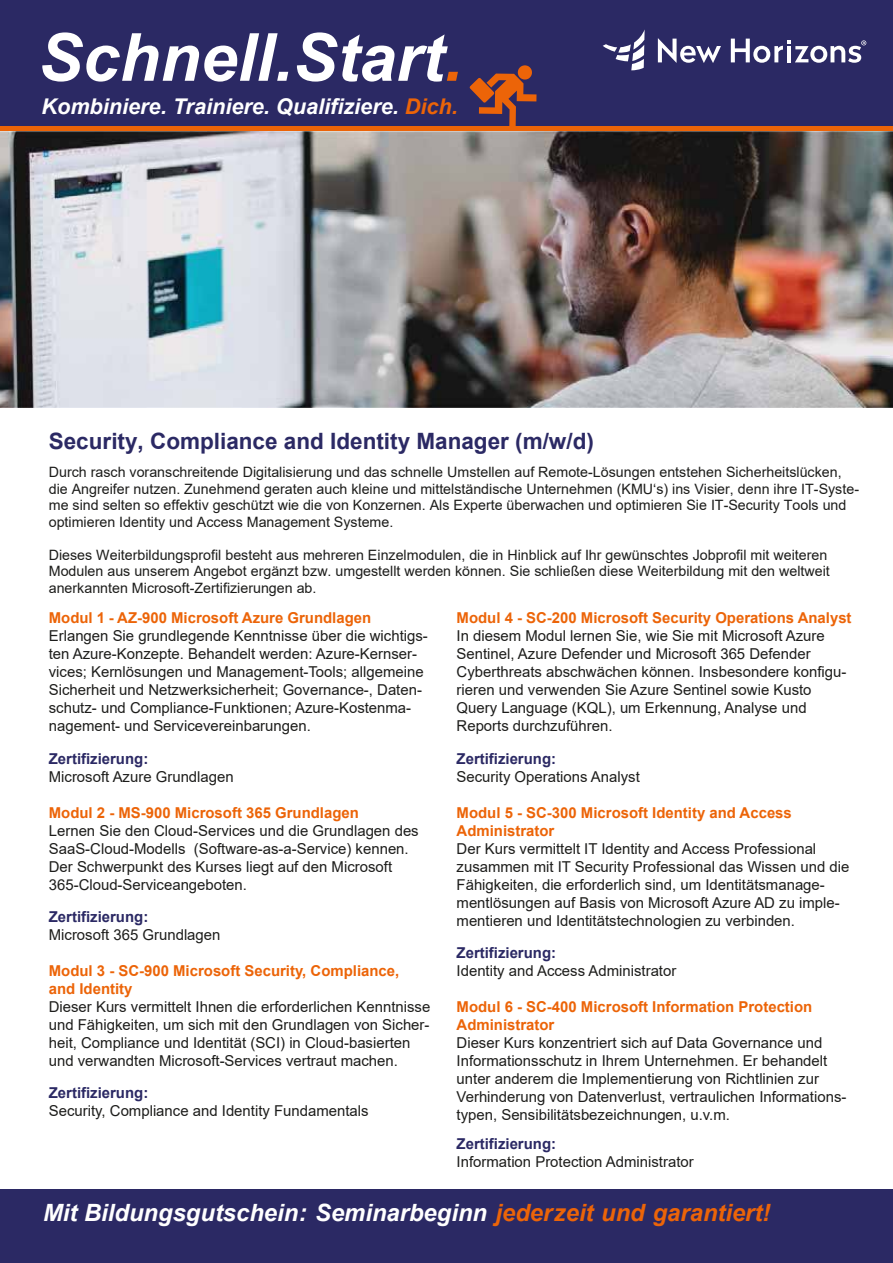
<style>
.page{position:relative;width:893px;height:1263px;background:#fff}
.page>*{position:absolute;margin:0;border:0;box-sizing:border-box;transform-origin:0 0}
.t1{font:italic 700 66.45px "Arial";color:#fff}
.t2{font:italic 700 23.85px "Arial";color:#fff}
.t3{font:700 22.5px "Arial";color:#2b2964}
.t4{font:italic 700 21.6px "Arial";color:#fff}
.t5{font:15px/18px "Arial";color:#1d1d1b}
.t6{font:700 15px/18px "Arial";color:#ec6408}
.t7{font:700 15px "Arial";color:#2b2964}
.t8{font:14.25px/16.5px "Arial";color:#1d1d1b}
.s1{color:#ec6408}
</style>
<div class="page">
<div style="left:0;top:1190px;width:893px;height:73px;background:#2b2964"></div>
<img style="left:0;top:131px;width:893px;height:276px">
<div style="left:0;top:0;width:893px;height:127px;background:#2b2964"></div>
<svg style="left:470px;top:65px;width:66px;height:61px"></svg>
<div style="left:0;top:126px;width:893px;height:5px;background:#ec6408"></div>
<svg style="left:658px;top:38px;width:63px;height:25px"></svg>
<svg style="left:731px;top:39px;width:135px;height:24px"></svg>
<svg style="left:603px;top:29px;width:42px;height:41px"></svg>
<h1 class="t1" style="left:38px;top:13px;width:426px">Schnell.Start<span class="s1">.</span></h1>
<h3 class="t4" style="left:41px;top:92px;width:418px">Kombiniere. Trainiere. Qualifiziere. <span class="s1">Dich.</span></h3>
<h3 class="t3" style="left:49px;top:425px;width:547px">Security, Compliance and Identity Manager (m/w/d)</h3>
<p class="t8" style="left:49px;top:464px;width:812px">Durch rasch voranschreitende Digitalisierung und das schnelle Umstellen auf Remote-Lösungen entstehen Sicherheitslücken, die Angreifer nutzen. Zunehmend geraten auch kleine und mittelständische Unternehmen (KMU‘s) ins Visier, denn ihre IT-Syste&shy;me sind selten so effektiv geschützt wie die von Konzernen. Als Experte überwachen und optimieren Sie IT-Security Tools und optimieren Identity und Access Management Systeme.</p>
<p class="t8" style="left:49px;top:546px;width:782px">Dieses Weiterbildungsprofil besteht aus mehreren Einzelmodulen, die in Hinblick auf Ihr gewünschtes Jobprofil mit weiteren<br>Modulen aus unserem Angebot ergänzt bzw. umgestellt werden können. Sie schließen diese Weiterbildung mit den weltweit anerkannten Microsoft-Zertifizierungen ab.</p>
<p class="t6" style="left:49px;top:609px;width:324px">Modul 1 - AZ-900 Microsoft Azure Grundlagen</p>
<p class="t5" style="left:49px;top:627px;width:381px">Erlangen Sie grundlegende Kenntnisse über die wichtigs&shy;ten Azure-Konzepte. Behandelt werden: Azure-Kernser&shy;vices; Kernlösungen und Management-Tools; allgemeine Sicherheit und Netzwerksicherheit; Governance-, Daten&shy;schutz- und Compliance-Funktionen; Azure-Kostenma&shy;nagement- und Servicevereinbarungen.</p>
<p class="t7" style="left:49px;top:748px;width:101px">Zertifizierung:</p>
<p class="t5" style="left:49px;top:767px;width:186px">Microsoft Azure Grundlagen</p>
<p class="t6" style="left:49px;top:803px;width:312px">Modul 2 - MS-900 Microsoft 365 Grundlagen</p>
<p class="t5" style="left:49px;top:821px;width:371px">Lernen Sie den Cloud-Services und die Grundlagen des SaaS-Cloud-Modells (Software-as-a-Service) kennen.<br>Der Schwerpunkt des Kurses liegt auf den Microsoft 365-Cloud-Serviceangeboten.</p>
<p class="t7" style="left:49px;top:906px;width:101px">Zertifizierung:</p>
<p class="t5" style="left:49px;top:926px;width:173px">Microsoft 365 Grundlagen</p>
<p class="t6" style="left:49px;top:962px;width:352px">Modul 3 - SC-900 Microsoft Security, Compliance, and Identity</p>
<p class="t5" style="left:49px;top:998px;width:383px">Dieser Kurs vermittelt Ihnen die erforderlichen Kenntnisse und Fähigkeiten, um sich mit den Grundlagen von Sicher&shy;heit, Compliance und Identität (SCI) in Cloud-basierten und verwandten Microsoft-Services vertraut machen.</p>
<p class="t7" style="left:49px;top:1082px;width:101px">Zertifizierung:</p>
<p class="t5" style="left:49px;top:1102px;width:321px">Security, Compliance and Identity Fundamentals</p>
<p class="t6" style="left:457px;top:609px;width:396px">Modul 4 - SC-200 Microsoft Security Operations Analyst</p>
<p class="t5" style="left:457px;top:627px;width:391px">In diesem Modul lernen Sie, wie Sie mit Microsoft Azure Sentinel, Azure Defender und Microsoft 365 Defender Cyberthreats abschwächen können. Insbesondere konfigu&shy;rieren und verwenden Sie Azure Sentinel sowie Kusto Query Language (KQL), um Erkennung, Analyse und Reports durchzuführen.</p>
<p class="t7" style="left:457px;top:748px;width:101px">Zertifizierung:</p>
<p class="t5" style="left:457px;top:767px;width:185px">Security Operations Analyst</p>
<p class="t6" style="left:457px;top:803px;width:337px">Modul 5 - SC-300 Microsoft Identity and Access<br>Administrator</p>
<p class="t5" style="left:457px;top:839px;width:394px">Der Kurs vermittelt IT Identity and Access Professional zusammen mit IT Security Professional das Wissen und die Fähigkeiten, die erforderlich sind, um Identitätsmanage&shy;mentlösungen auf Basis von Microsoft Azure AD zu imple&shy;mentieren und Identitätstechnologien zu verbinden.</p>
<p class="t7" style="left:457px;top:942px;width:101px">Zertifizierung:</p>
<p class="t5" style="left:457px;top:962px;width:221px">Identity and Access Administrator</p>
<p class="t6" style="left:457px;top:998px;width:357px">Modul 6 - SC-400 Microsoft Information Protection<br>Administrator</p>
<p class="t5" style="left:457px;top:1034px;width:391px">Dieser Kurs konzentriert sich auf Data Governance und Informationsschutz in Ihrem Unternehmen. Er behandelt unter anderem die Implementierung von Richtlinien zur Verhinderung von Datenverlust, vertraulichen Informations&shy;typen, Sensibilitätsbezeichnungen, u.v.m.</p>
<p class="t7" style="left:457px;top:1133px;width:101px">Zertifizierung:</p>
<p class="t5" style="left:457px;top:1152px;width:239px">Information Protection Administrator</p>
<h2 class="t2" style="left:43px;top:1197px;width:729px">Mit Bildungsgutschein: Seminarbeginn <span class="s1">jederzeit und garantiert!</span></h2>
</div>
